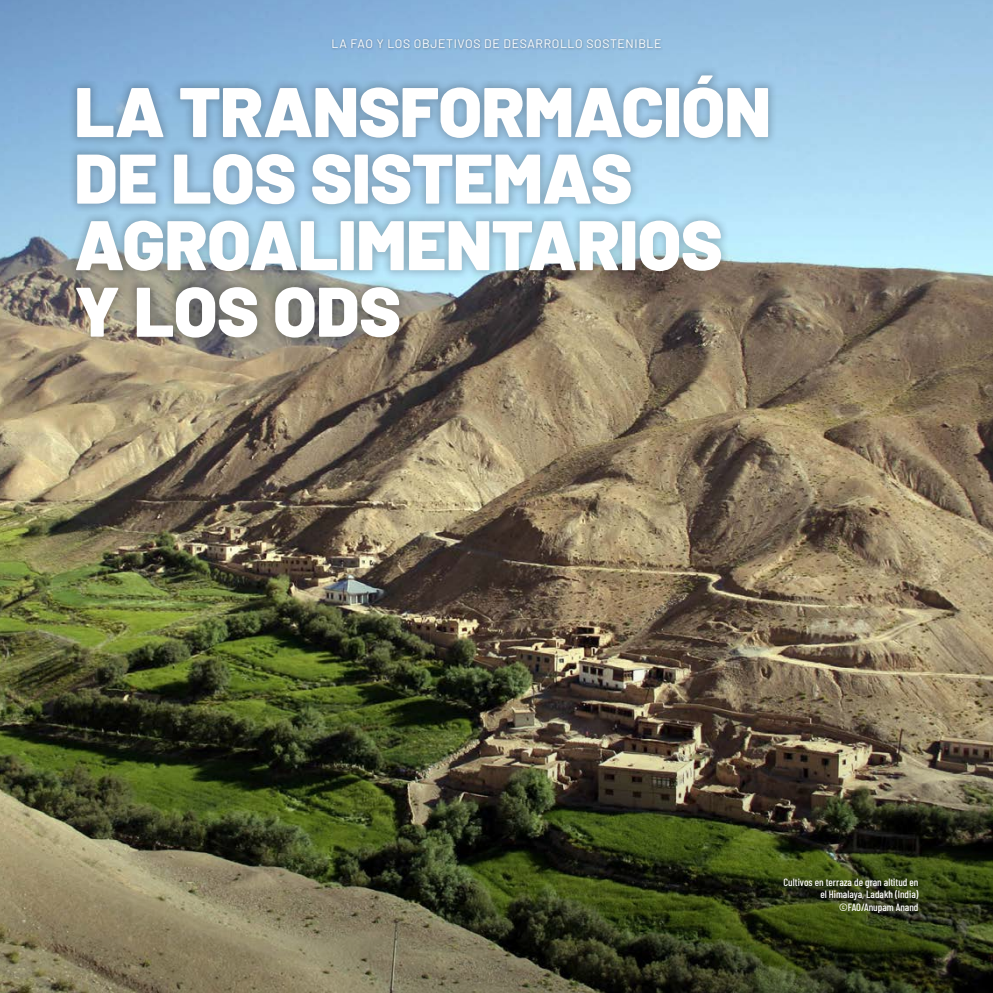
<style>
.page{position:relative;width:993px;height:993px;background:#fff}
.page>*{position:absolute;margin:0;border:0;box-sizing:border-box;transform-origin:0 0}
.t1{font:900 70px/66.5px "Barlow";letter-spacing:-.005em;color:#fff}
.t2{font:12.25px "Barlow";letter-spacing:.05em;color:#fff}
.t3{font:500 10.5px/12.6px "Barlow Condensed";color:#fff;text-align:right}
</style>
<div class="page">
<img style="left:0;top:0;width:992px;height:634px">
<img style="left:0;top:634px;width:992px;height:358px">
<div style="left:67px;top:66px;width:710px;height:281px;background:#000;opacity:.2"></div>
<div style="left:330px;top:38px;width:333px;height:12px;background:#000;opacity:.3"></div>
<p class="t2" style="left:331px;top:35px;width:331px">LA FAO Y LOS OBJETIVOS DE DESARROLLO SOSTENIBLE</p>
<h1 class="t1" style="left:74px;top:74px;width:697px">LA TRANSFORMACIÓN<br>DE LOS SISTEMAS<br>AGROALIMENTARIOS<br>Y LOS ODS</h1>
<p class="t3" style="left:783px;top:874px;width:136px">Cultivos en terraza de gran altitud en el Himalaya, Ladakh (India) ©FAO/Anupam Anand</p>
</div>
